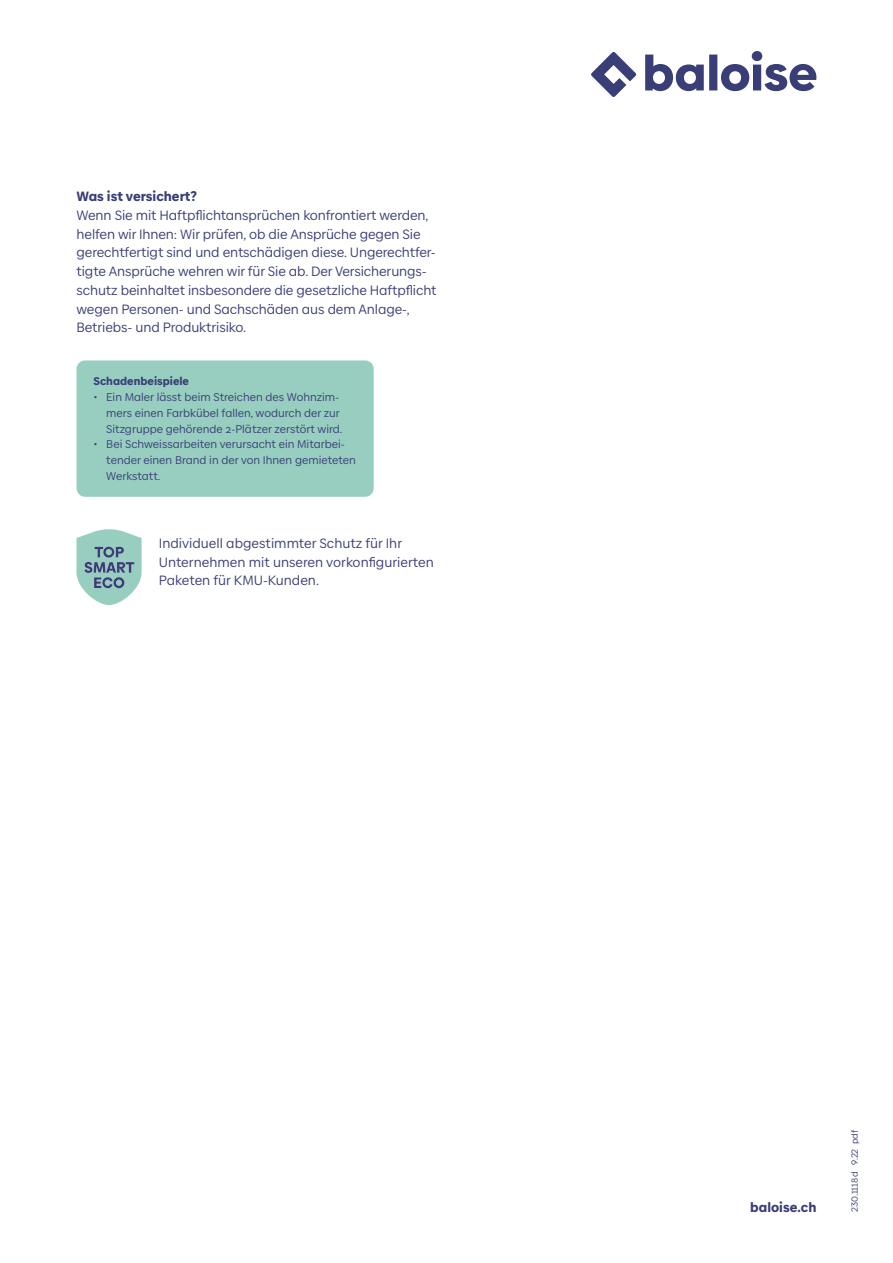
<style>
.page{position:relative;width:893px;height:1263px;background:#fff}
.page>*{position:absolute;margin:0;border:0;box-sizing:border-box;transform-origin:0 0}
.t1{font:13.5px/18.8px "Baloise Create Text";letter-spacing:-.01em;color:#3a3e77}
.t2{font:900 13.5px "Baloise Create Text";color:#3a3e77}
.t3{font:11.25px/15.8px "Baloise Create Text";color:#3a3e77}
.t4{font:900 11.25px "Baloise Create Text";color:#3a3e77}
.t5{font:9px "Baloise Create Text";color:#3a3e77}
</style>
<div class="page">
<div style="left:77px;top:360px;width:297px;height:137px;background:#97cebf;border-radius:9px"></div>
<svg style="left:77px;top:529px;width:65px;height:76px"></svg>
<svg style="left:591px;top:51px;width:225px;height:46px"></svg>
<p class="t2" style="left:77px;top:187px;width:122px">Was ist versichert?</p>
<p class="t1" style="left:77px;top:206px;width:362px">Wenn Sie mit Haftpflichtansprüchen konfrontiert werden, helfen wir Ihnen: Wir prüfen, ob die Ansprüche gegen Sie gerechtfertigt sind und entschädigen diese. Ungerechtfer&shy;tigte Ansprüche wehren wir für Sie ab. Der Versicherungs&shy;schutz beinhaltet insbesondere die gesetzliche Haftpflicht wegen Personen- und Sachschäden aus dem Anlage-, Betriebs- und Produktrisiko.</p>
<p class="t4" style="left:94px;top:373px;width:97px">Schadenbeispiele</p>
<p class="t3" style="left:106px;top:389px;width:238px;text-indent:-13px">• Ein Maler lässt beim Streichen des Wohnzim&shy;mers einen Farbkübel fallen, wodurch der zur<br>Sitzgruppe gehörende 2-Plätzer zerstört wird.</p>
<p class="t3" style="left:106px;top:436px;width:251px;text-indent:-13px">• Bei Schweissarbeiten verursacht ein Mitarbei&shy;tender einen Brand in der von Ihnen gemieteten<br>Werkstatt.</p>
<p class="t1" style="left:159px;top:534px;width:276px">Individuell abgestimmter Schutz für Ihr<br>Unternehmen mit unseren vorkonfigurierten<br>Paketen für KMU-Kunden.</p>
<p class="t2" style="left:750px;top:1198px;width:68px">baloise.ch</p>
<p class="t5" style="left:849px;top:1212px;width:84px;rotate:-90deg">230.1118d 9.22 pdf</p>
</div>
